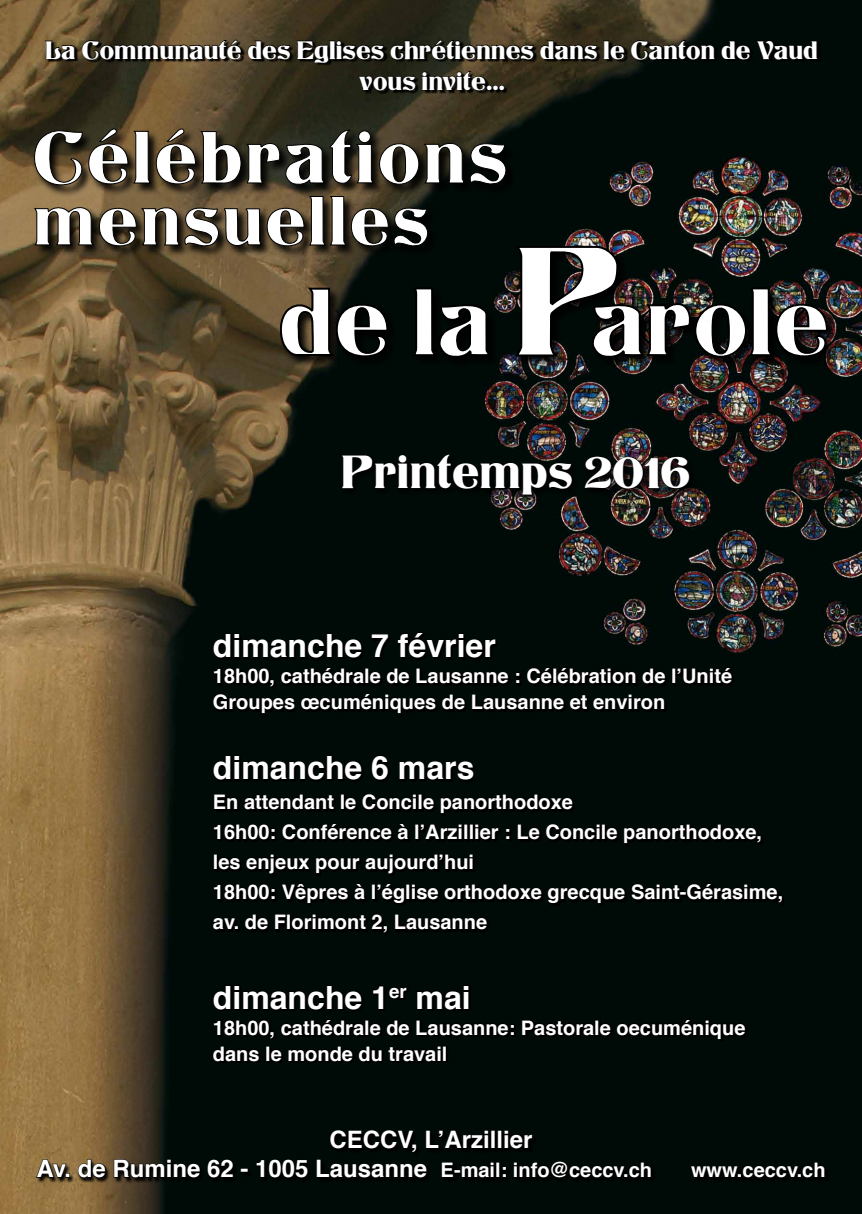
<style>
.page{position:relative;width:862px;height:1214px;background:#fff}
.page>*{position:absolute;margin:0;border:0;box-sizing:border-box;transform-origin:0 0}
.t1{font:48px "Titania";color:#fff}
.t2{font:700 32px "Helvetica";color:#fff}
.t3{font:26px/31.2px "Titania";color:#fff;text-align:center}
.t4{font:700 24px/28.8px "Helvetica";color:#fff}
.t5{font:700 20px/30px "Helvetica";color:#fff}
.s1{font-size:20px}
</style>
<div class="page">
<img style="left:0;top:0;width:862px;height:1213px">
<div style="left:36px;top:1130px;width:794px;height:52px;background:#000;opacity:.95"></div>
<div style="left:491px;top:1130px;width:4px;height:18px;border:1px solid #000"></div>
<div style="left:497px;top:1130px;width:5px;height:18px;border:1px solid #000"></div>
<svg style="left:504px;top:1130px;width:29px;height:19px"></svg>
<svg style="left:35px;top:1158px;width:35px;height:20px"></svg>
<svg style="left:77px;top:1158px;width:30px;height:20px"></svg>
<svg style="left:113px;top:1158px;width:88px;height:20px;background:#100f0a"></svg>
<svg style="left:207px;top:1158px;width:27px;height:20px"></svg>
<svg style="left:240px;top:1168px;width:8px;height:4px"></svg>
<svg style="left:256px;top:1158px;width:53px;height:20px"></svg>
<div style="left:316px;top:1129px;width:178px;height:49px;background:#000604"></div>
<div style="left:490px;top:1165px;width:4px;height:12px;border:1px solid #000"></div>
<div style="left:496px;top:1161px;width:4px;height:16px;border:1px solid #000"></div>
<svg style="left:502px;top:1166px;width:4px;height:11px"></svg>
<svg style="left:513px;top:1160px;width:139px;height:18px;background:#000402"></svg>
<div style="left:689px;top:1161px;width:136px;height:18px;background:#000301"></div>
<div style="left:47px;top:41px;width:775px;height:54px;background:#000;opacity:.95"></div>
<svg style="left:44px;top:40px;width:32px;height:20px"></svg>
<svg style="left:82px;top:0;width:160px;height:60px;background:#4a3c25"></svg>
<svg style="left:540px;top:40px;width:85px;height:20px;background:#19150b"></svg>
<svg style="left:631px;top:40px;width:84px;height:20px;background:#0d0d08"></svg>
<svg style="left:721px;top:0;width:97px;height:60px;background:#000805"></svg>
<svg style="left:248px;top:2px;width:286px;height:90px;background:#2e2818"></svg>
<div style="left:33px;top:128px;width:485px;height:68px;background:#000a06"></div>
<div style="left:33px;top:195px;width:406px;height:63px;background:#000;opacity:.9"></div>
<svg style="left:33px;top:128px;width:474px;height:119px"></svg>
<div style="left:279px;top:245px;width:560px;height:124px;background:#000;opacity:.9"></div>
<svg style="left:279px;top:245px;width:550px;height:115px"></svg>
<div style="left:338px;top:451px;width:360px;height:53px;background:#000;opacity:.95"></div>
<div style="left:340px;top:454px;width:233px;height:42px;background:#000503"></div>
<svg style="left:584px;top:455px;width:106px;height:36px;background:#100e0d"></svg>
<div style="left:215px;top:633px;width:519px;height:82px;background:#000b07"></div>
<svg style="left:213px;top:632px;width:150px;height:26px"></svg>
<svg style="left:372px;top:634px;width:17px;height:24px"></svg>
<svg style="left:397px;top:631px;width:99px;height:27px"></svg>
<div style="left:672px;top:668px;width:4px;height:15px;border:1px solid #000"></div>
<svg style="left:676px;top:668px;width:57px;height:16px"></svg>
<svg style="left:213px;top:666px;width:453px;height:48px"></svg>
<div style="left:215px;top:986px;width:532px;height:77px;background:#000b07"></div>
<svg style="left:213px;top:984px;width:150px;height:26px"></svg>
<svg style="left:372px;top:984px;width:35px;height:25px"></svg>
<svg style="left:416px;top:984px;width:53px;height:26px"></svg>
<div style="left:463px;top:990px;width:6px;height:19px;border:1px solid #000"></div>
<svg style="left:213px;top:1017px;width:301px;height:21px"></svg>
<svg style="left:522px;top:1019px;width:224px;height:20px"></svg>
<svg style="left:212px;top:1044px;width:48px;height:18px"></svg>
<div style="left:266px;top:1045px;width:4px;height:16px;border:1px solid #000"></div>
<svg style="left:270px;top:1046px;width:171px;height:16px"></svg>
<div style="left:437px;top:1049px;width:4px;height:12px;border:1px solid #000"></div>
<div style="left:443px;top:1045px;width:4px;height:16px;border:1px solid #000"></div>
<div style="left:215px;top:756px;width:569px;height:178px;background:#000b07"></div>
<svg style="left:213px;top:754px;width:150px;height:26px"></svg>
<svg style="left:371px;top:754px;width:18px;height:26px"></svg>
<svg style="left:400px;top:761px;width:74px;height:19px"></svg>
<svg style="left:213px;top:793px;width:122px;height:17px"></svg>
<div style="left:340px;top:793px;width:4px;height:16px;border:1px solid #000"></div>
<svg style="left:344px;top:794px;width:230px;height:20px"></svg>
<svg style="left:506px;top:829px;width:4px;height:10px"></svg>
<svg style="left:518px;top:824px;width:82px;height:16px"></svg>
<div style="left:596px;top:827px;width:4px;height:12px;border:1px solid #000"></div>
<div style="left:602px;top:823px;width:4px;height:16px;border:1px solid #000"></div>
<svg style="left:606px;top:824px;width:156px;height:20px"></svg>
<svg style="left:213px;top:822px;width:286px;height:52px"></svg>
<div style="left:469px;top:857px;width:4px;height:12px;border:1px solid #000"></div>
<svg style="left:213px;top:883px;width:62px;height:17px"></svg>
<svg style="left:282px;top:884px;width:84px;height:20px"></svg>
<div style="left:372px;top:883px;width:3px;height:16px;border:1px solid #000"></div>
<svg style="left:377px;top:884px;width:28px;height:20px"></svg>
<div style="left:406px;top:883px;width:4px;height:16px;border:1px solid #000"></div>
<svg style="left:412px;top:884px;width:371px;height:20px"></svg>
<svg style="left:212px;top:916px;width:26px;height:14px"></svg>
<svg style="left:245px;top:914px;width:143px;height:19px"></svg>
<svg style="left:395px;top:914px;width:93px;height:16px"></svg>
<h3 class="t3" style="left:45px;top:34px;width:774px">La Communauté des Eglises chrétiennes dans le Canton de Vaud vous invite…</h3>
<h1 class="t1" style="left:341px;top:444px;width:351px">Printemps 2016</h1>
<h2 class="t2" style="left:213px;top:620px;width:284px">dimanche 7 février</h2>
<p class="t5" style="left:213px;top:663px;width:521px;line-height:26px">18h00, cathédrale de Lausanne : Célébration de l’Unité<br>Groupes œcuméniques de Lausanne et environ</p>
<h2 class="t2" style="left:213px;top:741px;width:263px">dimanche 6 mars</h2>
<p class="t5" style="left:213px;top:787px;width:572px">En attendant le Concile panorthodoxe<br>16h00: Conférence à l’Arzillier : Le Concile panorthodoxe, les enjeux pour aujourd’hui<br>18h00: Vêpres à l’église orthodoxe grecque Saint-Gérasime, av. de Florimont 2, Lausanne</p>
<h2 class="t2" style="left:213px;top:971px;width:259px">dimanche 1<sup>er</sup> mai</h2>
<p class="t5" style="left:213px;top:1014px;width:534px;line-height:26px">18h00, cathédrale de Lausanne: Pastorale oecuménique dans le monde du travail</p>
<p class="t4" style="left:36px;top:1125px;width:617px;text-indent:293px">CECCV, L’Arzillier<br>Av. de Rumine 62 - 1005 Lausanne <span class="s1">E-mail: info@ceccv.ch</span></p>
<p class="t5" style="left:691px;top:1155px;width:136px">www.ceccv.ch</p>
</div>
